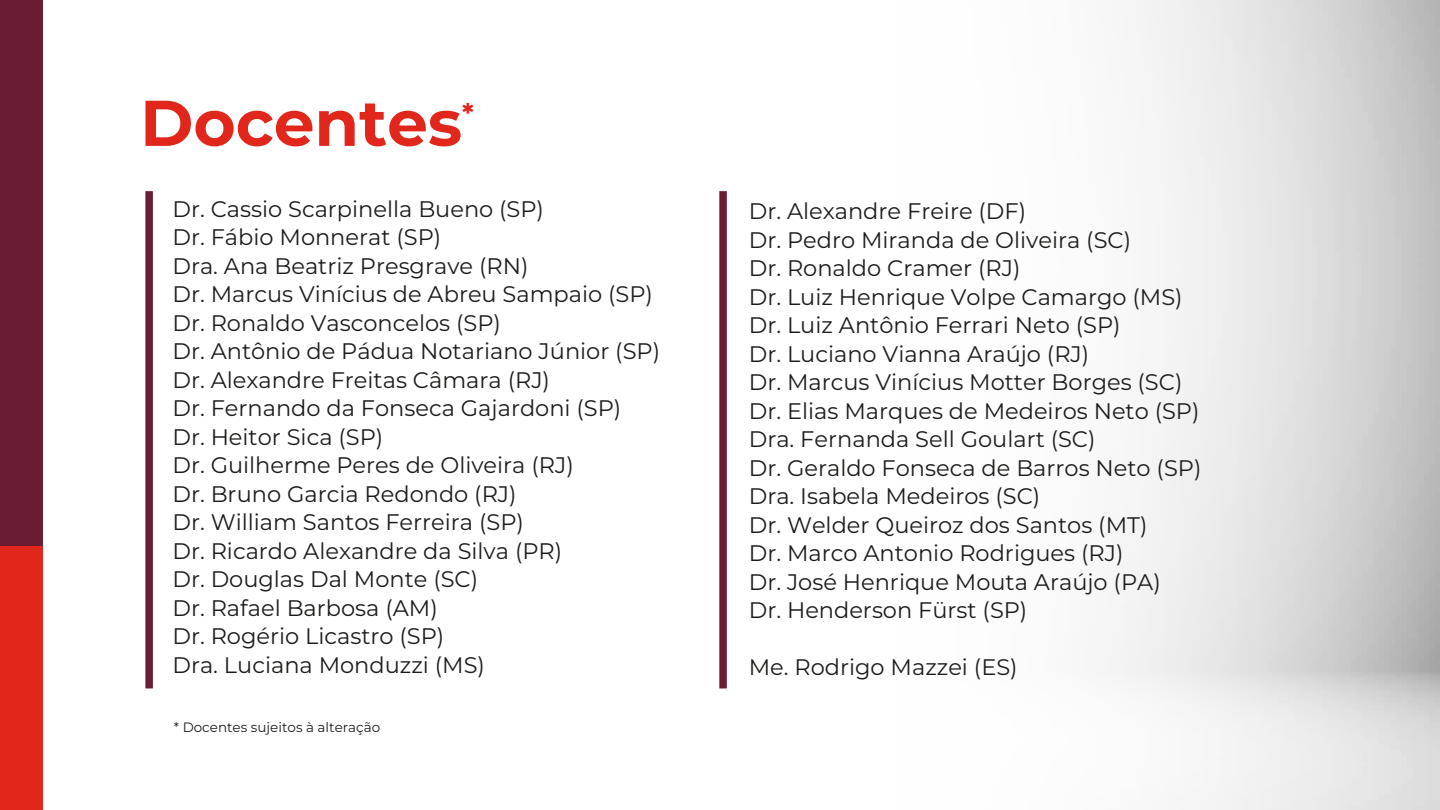
<style>
.page{position:relative;width:1440px;height:810px;background:#fff}
.page>*{position:absolute;margin:0;border:0;box-sizing:border-box;transform-origin:0 0}
.t1{font:700 64.5px "Montserrat";color:#e1261c}
.t2{font:700 27px "Montserrat";color:#e1261c}
.t3{font:22.5px/28.5px "Montserrat";color:#1d1d1b}
.t4{font:13.5px "Montserrat";color:#1d1d1b}
</style>
<div class="page">
<img style="left:145px;top:1px;width:1295px;height:809px">
<div style="left:145px;top:195px;width:8px;height:490px;background:#6a1c32"></div>
<div style="left:719px;top:195px;width:8px;height:490px;background:#6a1c32"></div>
<div style="left:0;top:0;width:43px;height:810px;background:#6a1c32"></div>
<div style="left:0;top:546px;width:43px;height:264px;background:#e1261c"></div>
<h1 class="t1" style="left:140px;top:80px;width:324px">Docentes</h1>
<p class="t2" style="left:462px;top:96px;width:13px">*</p>
<p class="t3" style="left:172px;top:194px;width:489px">Dr. Cassio Scarpinella Bueno (SP)<br>Dr. Fábio Monnerat (SP)<br>Dra. Ana Beatriz Presgrave (RN)<br>Dr. Marcus Vinícius de Abreu Sampaio (SP)<br>Dr. Ronaldo Vasconcelos (SP)<br>Dr. Antônio de Pádua Notariano Júnior (SP)<br>Dr. Alexandre Freitas Câmara (RJ)<br>Dr. Fernando da Fonseca Gajardoni (SP)<br>Dr. Heitor Sica (SP)<br>Dr. Guilherme Peres de Oliveira (RJ)<br>Dr. Bruno Garcia Redondo (RJ)<br>Dr. William Santos Ferreira (SP)<br>Dr. Ricardo Alexandre da Silva (PR)<br>Dr. Douglas Dal Monte (SC)<br>Dr. Rafael Barbosa (AM)<br>Dr. Rogério Licastro (SP)<br>Dra. Luciana Monduzzi (MS)</p>
<p class="t3" style="left:749px;top:197px;width:454px">Dr. Alexandre Freire (DF)<br>Dr. Pedro Miranda de Oliveira (SC)<br>Dr. Ronaldo Cramer (RJ)<br>Dr. Luiz Henrique Volpe Camargo (MS)<br>Dr. Luiz Antônio Ferrari Neto (SP)<br>Dr. Luciano Vianna Araújo (RJ)<br>Dr. Marcus Vinícius Motter Borges (SC)<br>Dr. Elias Marques de Medeiros Neto (SP)<br>Dra. Fernanda Sell Goulart (SC)<br>Dr. Geraldo Fonseca de Barros Neto (SP)<br>Dra. Isabela Medeiros (SC)<br>Dr. Welder Queiroz dos Santos (MT)<br>Dr. Marco Antonio Rodrigues (RJ)<br>Dr. José Henrique Mouta Araújo (PA)<br>Dr. Henderson Fürst (SP)</p>
<p class="t3" style="left:749px;top:653px;width:270px">Me. Rodrigo Mazzei (ES)</p>
<p class="t4" style="left:174px;top:718px;width:208px">* Docentes sujeitos à alteração</p>
</div>
